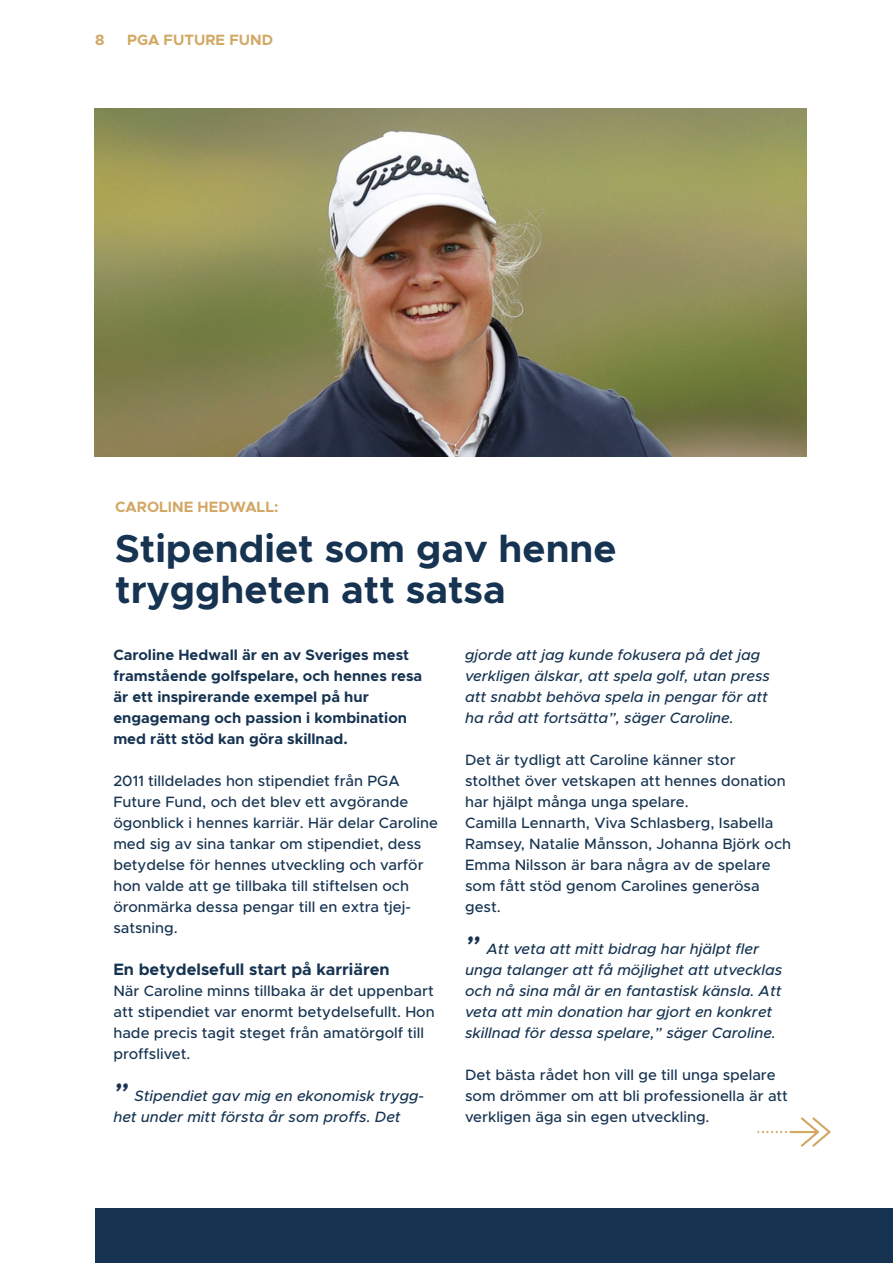
<style>
.page{position:relative;width:893px;height:1263px;background:#fff}
.page>*{position:absolute;margin:0;border:0;box-sizing:border-box;transform-origin:0 0}
.t1{font:700 39px "Metropolis";color:#163351}
.t2{font:700 16.5px "Metropolis";color:#163351}
.t3{font:500 15px/21px "Metropolis";color:#163351}
.t4{font:italic 500 15px/21px "Metropolis";color:#163351}
.t5{font:700 15px/21px "Metropolis";color:#163351}
.t6{font:700 15px "Metropolis";color:#d2a865}
.s1{font-weight:700;font-size:25.5px}
</style>
<div class="page">
<img style="left:94px;top:109px;width:713px;height:348px">
<img style="left:757px;top:1117px;width:74px;height:30px">
<div style="left:95px;top:1209px;width:798px;height:54px;background:#163351"></div>
<p class="t6" style="left:95px;top:30px;width:11px">8</p>
<p class="t6" style="left:127px;top:30px;width:148px">PGA FUTURE FUND</p>
<p class="t6" style="left:115px;top:497px;width:165px">CAROLINE HEDWALL:</p>
<p class="t1" style="left:115px;top:524px;width:503px">Stipendiet som gav henne</p>
<p class="t1" style="left:115px;top:565px;width:392px">tryggheten att satsa</p>
<p class="t4" style="left:465px;top:644px;width:306px">gjorde att jag kunde fokusera på det jag verkligen älskar, att spela golf, utan press att snabbt behöva spela in pengar för att</p>
<p class="t4" style="left:465px;top:707px;width:270px">ha råd att fortsätta”, säger Caroline.</p>
<p class="t3" style="left:465px;top:749px;width:272px">Det är tydligt att Caroline känner stor</p>
<p class="t3" style="left:465px;top:770px;width:322px">stolthet över vetskapen att hennes donation har hjälpt många unga spelare.</p>
<p class="t3" style="left:465px;top:812px;width:327px">Camilla Lennarth, Viva Schlasberg, Isabella Ramsey, Natalie Månsson, Johanna Björk och Emma Nilsson är bara några av de spelare som fått stöd genom Carolines generösa gest.</p>
<p class="t4" style="left:465px;top:938px;width:319px"><span class="s1">”</span> Att veta att mitt bidrag har hjälpt fler unga talanger att få möjlighet att utvecklas och nå sina mål är en fantastisk känsla. Att veta att min donation har gjort en konkret skillnad för dessa spelare,” säger Caroline.</p>
<p class="t3" style="left:465px;top:1064px;width:324px">Det bästa rådet hon vill ge till unga spelare som drömmer om att bli professionella är att verkligen äga sin egen utveckling.</p>
<p class="t5" style="left:113px;top:644px;width:310px">Caroline Hedwall är en av Sveriges mest framstående golfspelare, och hennes resa är ett inspirerande exempel på hur</p>
<p class="t5" style="left:113px;top:707px;width:295px">engagemang och passion i kombination med rätt stöd kan göra skillnad.</p>
<p class="t3" style="left:113px;top:770px;width:326px">2011 tilldelades hon stipendiet från PGA Future Fund, och det blev ett avgörande ögonblick i hennes karriär. Här delar Caroline med sig av sina tankar om stipendiet, dess betydelse för hennes utveckling och varför hon valde att ge tillbaka till stiftelsen och öronmärka dessa pengar till en extra tjej&shy;satsning.</p>
<p class="t2" style="left:113px;top:958px;width:278px">En betydelsefull start på karriären</p>
<p class="t3" style="left:113px;top:980px;width:323px">När Caroline minns tillbaka är det uppenbart att stipendiet var enormt betydelsefullt. Hon hade precis tagit steget från amatörgolf till proffslivet.</p>
<p class="t4" style="left:113px;top:1085px;width:312px"><span class="s1">”</span> Stipendiet gav mig en ekonomisk trygg&shy;het under mitt första år som proffs. Det</p>
</div>
